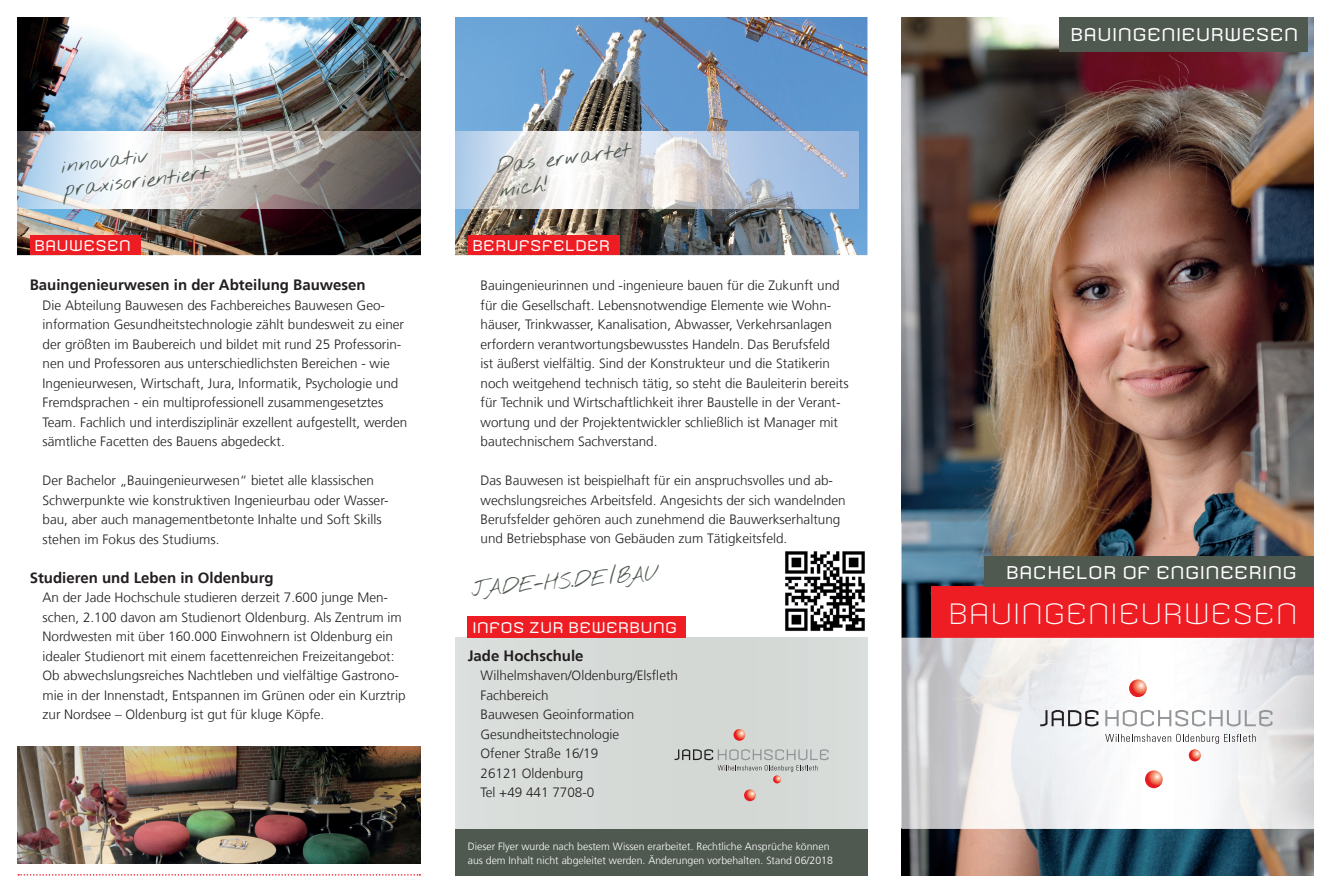
<style>
.page{position:relative;width:1331px;height:893px;background:#fff}
.page>*{position:absolute;margin:0;border:0;box-sizing:border-box;transform-origin:0 0}
.t1{font:300 28.5px "Armada";color:#fff}
.t2{font:21px/24px "Nothing You Could Do";color:#4f5950}
.t3{font:21px/24px "Nothing You Could Do";color:#4e5951}
.t4{font:18px "Armada";letter-spacing:.005em;color:#fff}
.t5{font:700 15px "NDS Frutiger";color:#231f20}
.t6{font:15px "Armada";letter-spacing:.01em;color:#fff}
.t7{font:300 13.5px/19.5px "NDS Frutiger";color:#231f20}
.t8{font:300 10.5px/13.5px "NDS Frutiger";color:#fff}
.s1{font-size:29.4px}
</style>
<div class="page">
<img style="left:901px;top:17px;width:413px;height:859px">
<img style="left:455px;top:17px;width:412px;height:238px">
<img style="left:17px;top:17px;width:404px;height:238px">
<img style="left:17px;top:132px;width:404px;height:76px">
<div style="left:455px;top:638px;width:412px;height:191px;background:#d7dbd9"></div>
<div style="left:468px;top:617px;width:218px;height:21px;background:#ee1d23"></div>
<svg style="left:733px;top:729px;width:12px;height:12px"></svg>
<svg style="left:744px;top:789px;width:12px;height:12px"></svg>
<svg style="left:674px;top:749px;width:155px;height:34px"></svg>
<div style="left:455px;top:829px;width:412px;height:47px;background:#4f5950"></div>
<svg style="left:18px;top:874px;width:402px;height:2px"></svg>
<div style="left:30px;top:235px;width:110px;height:20px;background:#ee1d23"></div>
<div style="left:932px;top:587px;width:382px;height:51px;background:#ee1d23"></div>
<div style="left:1059px;top:17px;width:248px;height:34px;background:#4f5950"></div>
<img style="left:785px;top:551px;width:80px;height:80px">
<img style="left:17px;top:746px;width:404px;height:118px">
<div style="left:468px;top:235px;width:152px;height:20px;background:#ee1d23"></div>
<img style="left:455px;top:132px;width:404px;height:76px">
<hr style="left:901px;top:638px;width:1px;height:191px;background:#d6d6d8">
<svg style="left:1040px;top:710px;width:58px;height:16px"></svg>
<svg style="left:1105px;top:710px;width:167px;height:16px"></svg>
<svg style="left:1129px;top:679px;width:18px;height:18px"></svg>
<svg style="left:1145px;top:770px;width:18px;height:18px"></svg>
<svg style="left:1105px;top:734px;width:151px;height:27px"></svg>
<div style="left:984px;top:557px;width:330px;height:30px;background:#4f5950"></div>
<h2 class="t3" style="left:60px;top:155px;width:147px;rotate:-7deg">innovativ praxisorientiert</h2>
<p class="t6" style="left:34px;top:237px;width:99px">BAUWESEN</p>
<p class="t5" style="left:30px;top:276px;width:337px">Bauingenieurwesen in der Abteilung Bauwesen</p>
<p class="t7" style="left:43px;top:295px;width:366px">Die Abteilung Bauwesen des Fachbereiches Bauwesen Geo&shy;information Gesundheitstechnologie zählt bundesweit zu einer der größten im Baubereich und bildet mit rund 25 Professorin&shy;nen und Professoren aus unterschiedlichsten Bereichen - wie Ingenieurwesen, Wirtschaft, Jura, Informatik, Psychologie und Fremdsprachen - ein multiprofessionell zusammengesetztes Team. Fachlich und interdisziplinär exzellent aufgestellt, werden sämtliche Facetten des Bauens abgedeckt.</p>
<p class="t7" style="left:43px;top:471px;width:348px">Der Bachelor „Bauingenieurwesen“ bietet alle klassischen Schwerpunkte wie konstruktiven Ingenieurbau oder Wasser&shy;bau, aber auch managementbetonte Inhalte und Soft Skills stehen im Fokus des Studiums.</p>
<p class="t5" style="left:30px;top:568px;width:245px">Studieren und Leben in Oldenburg</p>
<p class="t7" style="left:43px;top:588px;width:365px">An der Jade Hochschule studieren derzeit 7.600 junge Men&shy;schen, 2.100 davon am Studienort Oldenburg. Als Zentrum im Nordwesten mit über 160.000 Einwohnern ist Oldenburg ein idealer Studienort mit einem facettenreichen Freizeitangebot:<br>Ob abwechslungsreiches Nachtleben und vielfältige Gastrono&shy;mie in der Innenstadt, Entspannen im Grünen oder ein Kurztrip zur Nordsee – Oldenburg ist gut für kluge Köpfe.</p>
<h2 class="t2" style="left:495px;top:155px;width:137px;rotate:-7deg">Das erwartet mich!</h2>
<p class="t6" style="left:472px;top:237px;width:140px">BERUFSFELDER</p>
<p class="t7" style="left:480px;top:276px;width:370px">Bauingenieurinnen und -ingenieure bauen für die Zukunft und für die Gesellschaft. Lebensnotwendige Elemente wie Wohn&shy;häuser, Trinkwasser, Kanalisation, Abwasser, Verkehrsanlagen erfordern verantwortungsbewusstes Handeln. Das Berufsfeld<br>ist äußerst vielfältig. Sind der Konstrukteur und die Statikerin noch weitgehend technisch tätig, so steht die Bauleiterin bereits für Technik und Wirtschaftlichkeit ihrer Baustelle in der Verant&shy;wortung und der Projektentwickler schließlich ist Manager mit bautechnischem Sachverstand.</p>
<p class="t7" style="left:480px;top:471px;width:367px">Das Bauwesen ist beispielhaft für ein anspruchsvolles und ab&shy;wechslungsreiches Arbeitsfeld. Angesichts der sich wandelnden Berufsfelder gehören auch zunehmend die Bauwerkserhaltung und Betriebsphase von Gebäuden zum Tätigkeitsfeld.</p>
<h2 class="t2" style="left:470px;top:579px;width:187px;rotate:-5deg">JADE-HS.DE <span class="s1">/</span> BAU</h2>
<p class="t6" style="left:472px;top:619px;width:207px">INFOS ZUR BEWERBUNG</p>
<p class="t5" style="left:468px;top:646px;width:117px">Jade Hochschule</p>
<p class="t7" style="left:480px;top:666px;width:199px">Wilhelmshaven/Oldenburg/Elsfleth<br>Fachbereich<br>Bauwesen Geoinformation<br>Gesundheitstechnologie<br>Ofener Straße 16/19<br>26121 Oldenburg<br>Tel +49 441 7708-0</p>
<p class="t8" style="left:468px;top:840px;width:367px">Dieser Flyer wurde nach bestem Wissen erarbeitet. Rechtliche Ansprüche können aus dem Inhalt nicht abgeleitet werden. Änderungen vorbehalten. Stand 06/2018</p>
<h3 class="t4" style="left:1070px;top:24px;width:230px">BAUINGENIEURWESEN</h3>
<h3 class="t4" style="left:1006px;top:562px;width:293px">BACHELOR OF ENGINEERING</h3>
<h1 class="t1" style="left:948px;top:596px;width:352px">BAUINGENIEURWESEN</h1>
</div>
